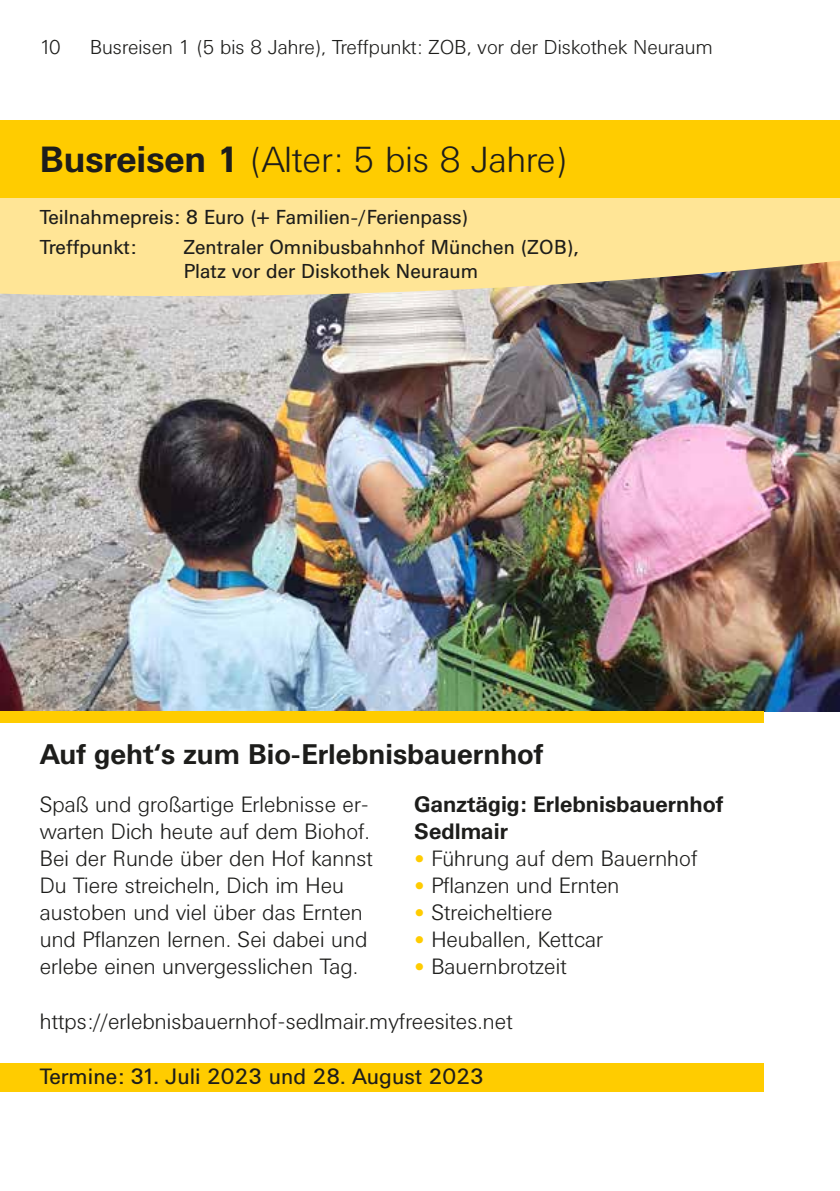
<style>
.page{position:relative;width:840px;height:1191px;background:#fff}
.page>*{position:absolute;margin:0;border:0;box-sizing:border-box;transform-origin:0 0}
.t1{font:300 36px "Univers BQ";color:#1d1d1b}
.head2{font:700 28px "Univers BQ";color:#1d1d1b}
.fliess11{font:300 22px/27px "Univers BQ";color:#1d1d1b}
.aufz11{font:300 22px "Univers BQ";color:#1d1d1b}
.head_aufz{font:700 22px/27px "Univers BQ";color:#1d1d1b}
.fliess11-2{font:22px "Univers BQ";color:#1d1d1b}
.t2{font:20px "Univers BQ";color:#1d1d1b}
.t3{font:300 20px "Univers BQ";color:#1d1d1b}
.s1{font-weight:700}
.s2{font-size:32px;color:#fc0}
</style>
<div class="page">
<img style="left:0;top:296px;width:839px;height:415px">
<svg style="left:0;top:198px;width:839px;height:98px;background:#f1d890"></svg>
<div style="left:0;top:121px;width:839px;height:77px;background:#fc0"></div>
<div style="left:0;top:1063px;width:763px;height:28px;background:#fc0"></div>
<div style="left:0;top:711px;width:763px;height:11px;background:#fc0"></div>
<p class="t3" style="left:40px;top:37px;width:23px">10</p>
<p class="t3" style="left:90px;top:37px;width:624px">Busreisen 1 (5 bis 8 Jahre), Treffpunkt: ZOB, vor der Diskothek Neuraum</p>
<p class="t1" style="left:40px;top:139px;width:529px"><span class="s1">Busreisen 1</span> (Alter: 5 bis 8 Jahre)</p>
<p class="t2" style="left:40px;top:206px;width:430px">Teilnahmepreis: 8 Euro (+ Familien-/Ferienpass)</p>
<p class="t2" style="left:40px;top:236px;width:98px">Treffpunkt:</p>
<p class="t2" style="left:184px;top:236px;width:396px">Zentraler Omnibusbahnhof München (ZOB),</p>
<p class="t2" style="left:184px;top:260px;width:296px">Platz vor der Diskothek Neuraum</p>
<p class="head2" style="left:40px;top:738px;width:504px">Auf geht‘s zum Bio-Erlebnisbauernhof</p>
<p class="fliess11" style="left:40px;top:792px;width:334px">Spaß und großartige Erlebnisse er&shy;warten Dich heute auf dem Biohof.<br>Bei der Runde über den Hof kannst Du Tiere streicheln, Dich im Heu austoben und viel über das Ernten und Pflanzen lernen. Sei dabei und erlebe einen unvergesslichen Tag.</p>
<p class="fliess11" style="left:40px;top:1008px;width:474px">https://erlebnisbauernhof-sedlmair.myfreesites.net</p>
<p class="head_aufz" style="left:414px;top:791px;width:310px">Ganztägig: Erlebnisbauernhof<br>Sedlmair</p>
<p class="aufz11" style="left:414px;top:846px;width:284px"><span class="s2">•</span> Führung auf dem Bauernhof</p>
<p class="aufz11" style="left:414px;top:873px;width:207px"><span class="s2">•</span> Pflanzen und Ernten</p>
<p class="aufz11" style="left:414px;top:900px;width:140px"><span class="s2">•</span> Streicheltiere</p>
<p class="aufz11" style="left:414px;top:927px;width:190px"><span class="s2">•</span> Heuballen, Kettcar</p>
<p class="aufz11" style="left:414px;top:954px;width:154px"><span class="s2">•</span> Bauernbrotzeit</p>
<p class="fliess11-2" style="left:40px;top:1063px;width:445px">Termine: 31. Juli 2023 und 28. August 2023</p>
</div>
